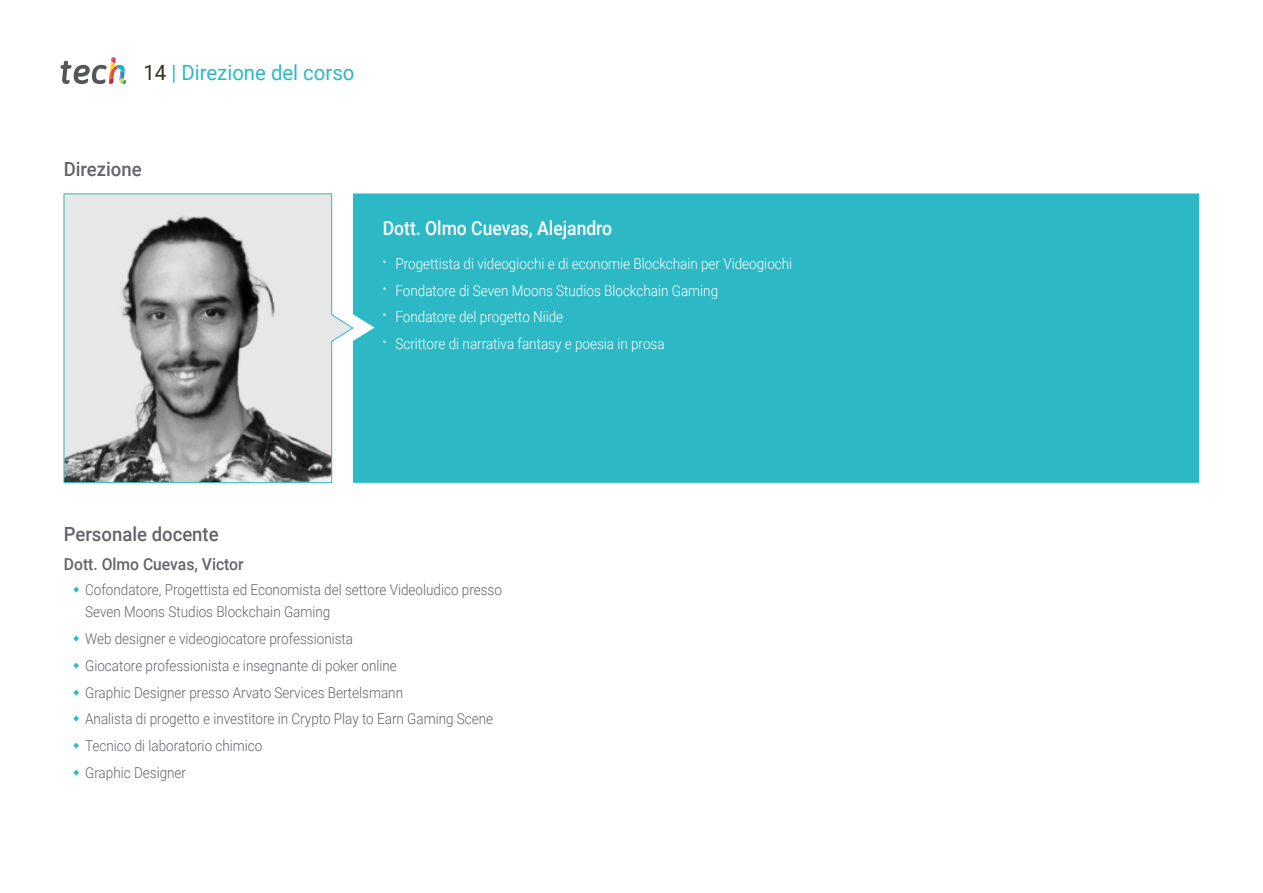
<style>
.page{position:relative;width:1263px;height:893px;background:#fff}
.page>*{position:absolute;margin:0;border:0;box-sizing:border-box;transform-origin:0 0}
.t1{font:21px "Roboto";color:#2db8c5}
.t2{font:500 19.5px "Roboto";color:#61646a;scale:.95 1}
.t3{font:500 19.5px "Roboto";color:#fff;scale:.9 1}
.t4{font:500 16.5px "Roboto";color:#61646a;scale:.95 1}
.t5{font:300 15px/26.7px "Roboto";color:#61646a;scale:.9 1}
.t6{font:300 15px "Roboto";color:#fff;scale:.9 1}
.s1{color:#312e20}
</style>
<div class="page">
<svg style="left:61px;top:57px;width:65px;height:27px"></svg>
<div style="left:353px;top:193px;width:846px;height:290px;background:#2db8c5"></div>
<svg style="left:64px;top:193px;width:289px;height:290px;background:#b9babb"></svg>
<h1 class="t1" style="left:144px;top:57px;width:213px"><span class="s1">14</span> | Direzione del corso</h1>
<h2 class="t2" style="left:64px;top:156px;width:84px">Direzione</h2>
<h2 class="t3" style="left:383px;top:214px;width:256px">Dott. Olmo Cuevas, Alejandro</h2>
<p class="t6" style="left:383px;top:253px;width:457px"><sup>•</sup> Progettista di videogiochi e di economie Blockchain per Videogiochi</p>
<p class="t6" style="left:383px;top:280px;width:374px"><sup>•</sup> Fondatore di Seven Moons Studios Blockchain Gaming</p>
<p class="t6" style="left:383px;top:307px;width:202px"><sup>•</sup> Fondatore del progetto Niide</p>
<p class="t6" style="left:383px;top:333px;width:315px"><sup>•</sup> Scrittore di narrativa fantasy e poesia in prosa</p>
<h2 class="t2" style="left:64px;top:520px;width:165px">Personale docente</h2>
<p class="t4" style="left:64px;top:553px;width:191px">Dott. Olmo Cuevas, Victor</p>
<p class="t5" style="left:85px;top:578px;width:465px;line-height:22.5px">Cofondatore, Progettista ed Economista del settore Videoludico presso<br>Seven Moons Studios Blockchain Gaming</p>
<p class="t5" style="left:85px;top:625px;width:455px">Web designer e videogiocatore professionista<br>Giocatore professionista e insegnante di poker online<br>Graphic Designer presso Arvato Services Bertelsmann<br>Analista di progetto e investitore in Crypto Play to Earn Gaming Scene Tecnico di laboratorio chimico<br>Graphic Designer</p>
</div>
